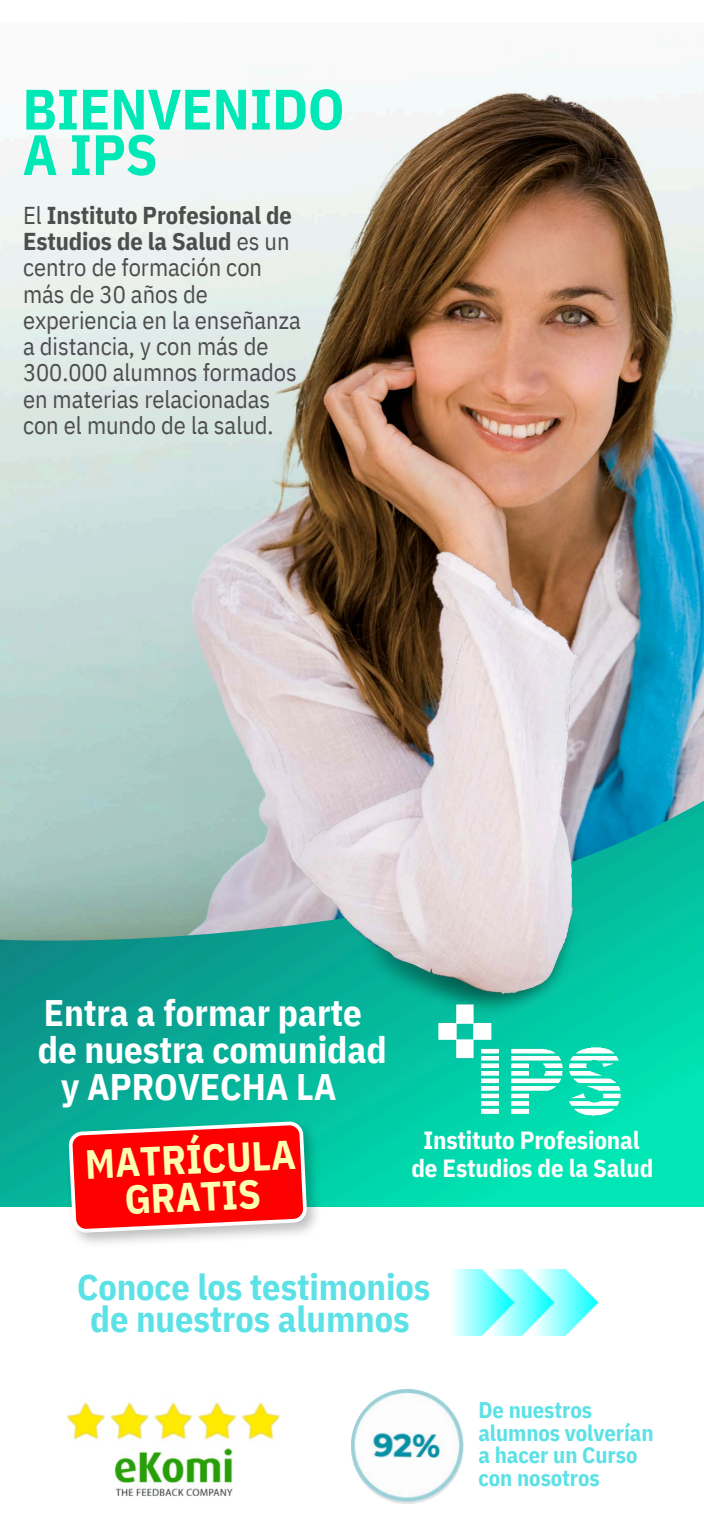
<style>
.page{position:relative;width:704px;height:1523px;background:#fff}
.page>*{position:absolute;margin:0;border:0;box-sizing:border-box;transform-origin:0 0}
.t1{font:700 56.88px/45.5px "IBM Plex Sans Cond";color:#00e8b6}
.t2{font:700 40.62px "IBM Plex Sans Cond";color:#ffffb3}
.t3{font:700 36.88px "IBM Plex Sans Cond";color:#fff}
.t4{font:700 36.25px/31.4px "IBM Plex Sans Cond";color:#5ce1e6;text-align:center}
.t5{font:700 24.81px "IBM Plex Sans Cond";letter-spacing:-.005em;color:#fff}
.t6{font:24.38px/26.2px "IBM Plex Sans Cond";color:#4d4d4d}
.t7{font:700 22.5px/22.5px "IBM Plex Sans Cond";color:#5ce1e6}
.s1{font-weight:700}
</style>
<div class="page">
<img style="left:0;top:940px;width:703px;height:266px">
<img style="left:0;top:157px;width:184px;height:783px">
<img style="left:184px;top:38px;width:519px;height:1010px">
<img style="left:420px;top:1004px;width:224px;height:115px">
<img style="left:66px;top:1402px;width:215px;height:94px">
<img style="left:351px;top:1389px;width:113px;height:115px">
<img style="left:514px;top:1269px;width:19px;height:66px">
<img style="left:453px;top:1269px;width:61px;height:66px">
<img style="left:533px;top:1269px;width:64px;height:66px">
<img style="left:65px;top:1118px;width:257px;height:126px">
<svg style="left:69px;top:1121px;width:238px;height:111px;background:#ed2b2a"></svg>
<h2 class="t1" style="left:22px;top:85px;width:323px">BIENVENIDO<br>A IPS</h2>
<h5 class="t6" style="left:23px;top:202px;width:279px">El <span class="s1">Instituto Profesional de<br>Estudios de la Salud</span> es un centro de formación con más de 30 años de experiencia en la enseñanza a distancia, y con más de<br>300.000 alumnos formados en materias relacionadas con el mundo de la salud.</h5>
<h4 class="t3" style="left:44px;top:988px;width:319px">Entra a formar parte</h4>
<h4 class="t3" style="left:38px;top:1025px;width:350px">de nuestra comunidad</h4>
<h4 class="t3" style="left:61px;top:1061px;width:277px">y APROVECHA LA</h4>
<p class="t2" style="left:84px;top:1137px;width:212px;rotate:-3deg">MATRÍCULA</p>
<p class="t2" style="left:123px;top:1173px;width:137px;rotate:-3deg">GRATIS</p>
<p class="t5" style="left:423px;top:1123px;width:218px">Instituto Profesional</p>
<p class="t5" style="left:411px;top:1151px;width:243px">de Estudios de la Salud</p>
<p class="t4" style="left:77px;top:1270px;width:354px">Conoce los testimonios de nuestros alumnos</p>
<p class="t7" style="left:478px;top:1398px;width:177px">De nuestros alumnos volverían a hacer un Curso con nosotros</p>
</div>
